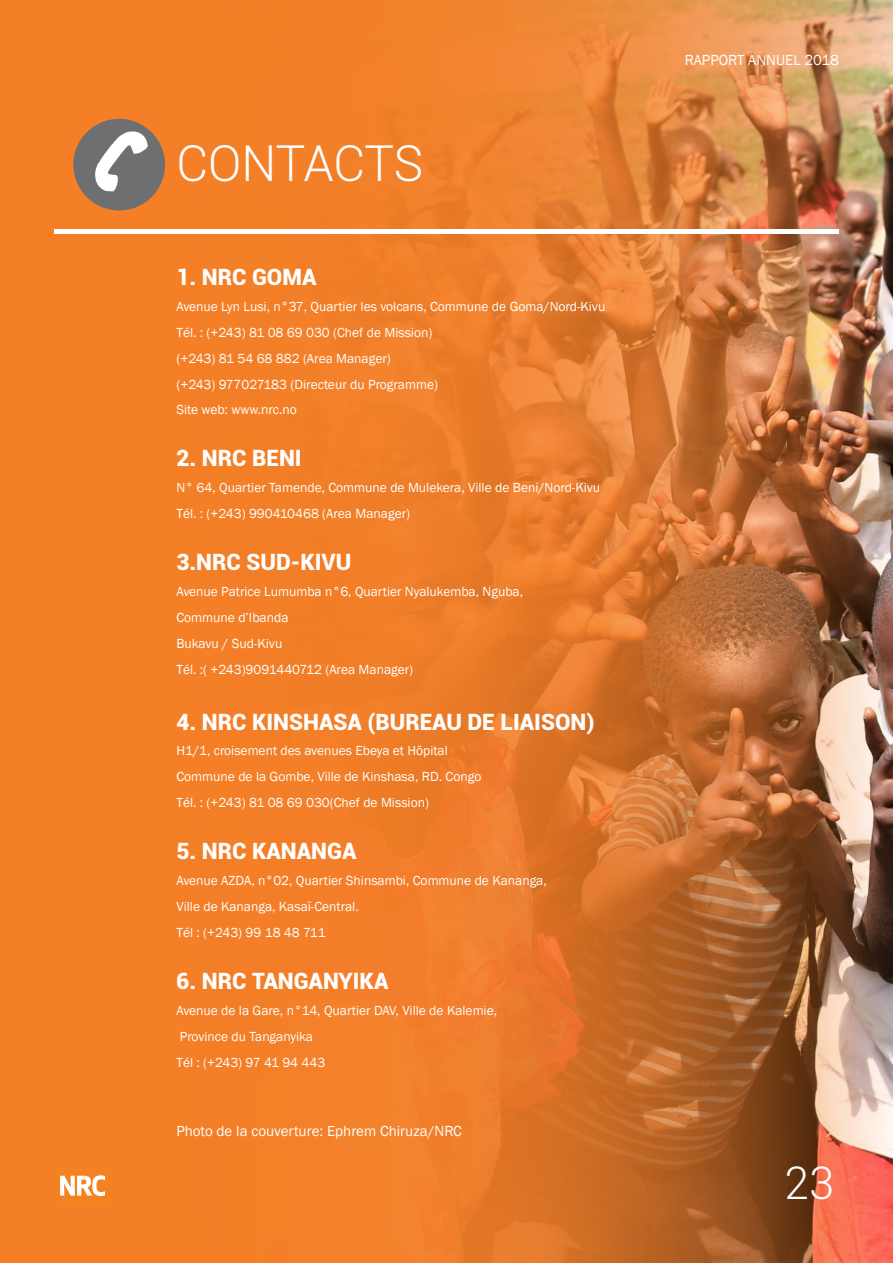
<style>
.page{position:relative;width:893px;height:1263px;background:#fff}
.page>*{position:absolute;margin:0;border:0;box-sizing:border-box;transform-origin:0 0}
.t1{font:300 49.5px "Roboto";letter-spacing:-.01em;color:#fff}
.t2{font:300 45px "Roboto";color:#fff}
.t3{font:900 22.5px "Roboto";color:#fff}
.t4{font:15px "Franklin Gothic";color:#fff}
.t5{font:13.5px "Franklin Gothic";color:#fff}
</style>
<div class="page">
<img style="left:0;top:0;width:893px;height:1263px">
<hr style="left:54px;top:229px;width:784px;height:4px;background:#fff">
<div style="left:54px;top:1165px;width:57px;height:43px;background:#f58220"></div>
<svg style="left:60px;top:1175px;width:45px;height:21px"></svg>
<div style="left:73px;top:119px;width:92px;height:91px;background:#6d6f71;border-radius:50%"></div>
<img style="left:78px;top:119px;width:82px;height:81px">
<p class="t1" style="left:176px;top:129px;width:249px">CONTACTS</p>
<p class="t3" style="left:176px;top:261px;width:142px">1. NRC GOMA</p>
<p class="t5" style="left:176px;top:298px;width:430px">Avenue Lyn Lusi, n°37, Quartier les volcans, Commune de Goma/Nord-Kivu</p>
<p class="t5" style="left:176px;top:324px;width:257px">Tél. : (+243) 81 08 69 030 (Chef de Mission)</p>
<p class="t5" style="left:176px;top:350px;width:216px">(+243) 81 54 68 882 (Area Manager)</p>
<p class="t5" style="left:176px;top:376px;width:263px">(+243) 977027183 (Directeur du Programme)</p>
<p class="t5" style="left:176px;top:402px;width:122px">Site web: www.nrc.no</p>
<p class="t3" style="left:176px;top:442px;width:127px">2. NRC BENI</p>
<p class="t5" style="left:176px;top:479px;width:425px">N° 64, Quartier Tamende, Commune de Mulekera, Ville de Beni/Nord-Kivu</p>
<p class="t5" style="left:176px;top:505px;width:235px">Tél. : (+243) 990410468 (Area Manager)</p>
<p class="t3" style="left:176px;top:546px;width:176px">3.NRC SUD-KIVU</p>
<p class="t5" style="left:176px;top:583px;width:348px">Avenue Patrice Lumumba n°6, Quartier Nyalukemba, Nguba,</p>
<p class="t5" style="left:176px;top:609px;width:114px">Commune d’Ibanda</p>
<p class="t5" style="left:176px;top:635px;width:107px">Bukavu / Sud-Kivu</p>
<p class="t5" style="left:176px;top:661px;width:238px">Tél. :( +243)9091440712 (Area Manager)</p>
<p class="t3" style="left:176px;top:706px;width:419px">4. NRC KINSHASA (BUREAU DE LIAISON)</p>
<p class="t5" style="left:176px;top:743px;width:273px">H1/1, croisement des avenues Ebeya et Hôpital</p>
<p class="t5" style="left:176px;top:768px;width:306px">Commune de la Gombe, Ville de Kinshasa, RD. Congo</p>
<p class="t5" style="left:176px;top:794px;width:254px">Tél. : (+243) 81 08 69 030(Chef de Mission)</p>
<p class="t3" style="left:176px;top:835px;width:181px">5. NRC KANANGA</p>
<p class="t5" style="left:176px;top:872px;width:372px">Avenue AZDA, n°02, Quartier Shinsambi, Commune de Kananga,</p>
<p class="t5" style="left:176px;top:898px;width:184px">Ville de Kananga, Kasaï-Central.</p>
<p class="t5" style="left:176px;top:924px;width:151px">Tél : (+243) 99 18 48 711</p>
<p class="t3" style="left:176px;top:965px;width:213px">6. NRC TANGANYIKA</p>
<p class="t5" style="left:176px;top:1002px;width:322px">Avenue de la Gare, n°14, Quartier DAV, Ville de Kalemie,</p>
<p class="t5" style="left:180px;top:1028px;width:135px">Province du Tanganyika</p>
<p class="t5" style="left:176px;top:1054px;width:150px">Tél : (+243) 97 41 94 443</p>
<p class="t4" style="left:176px;top:1122px;width:287px">Photo de la couverture: Ephrem Chiruza/NRC</p>
<p class="t4" style="left:685px;top:50px;width:156px">RAPPORT ANNUEL 2018</p>
<p class="t2" style="left:784px;top:1152px;width:51px">23</p>
</div>
